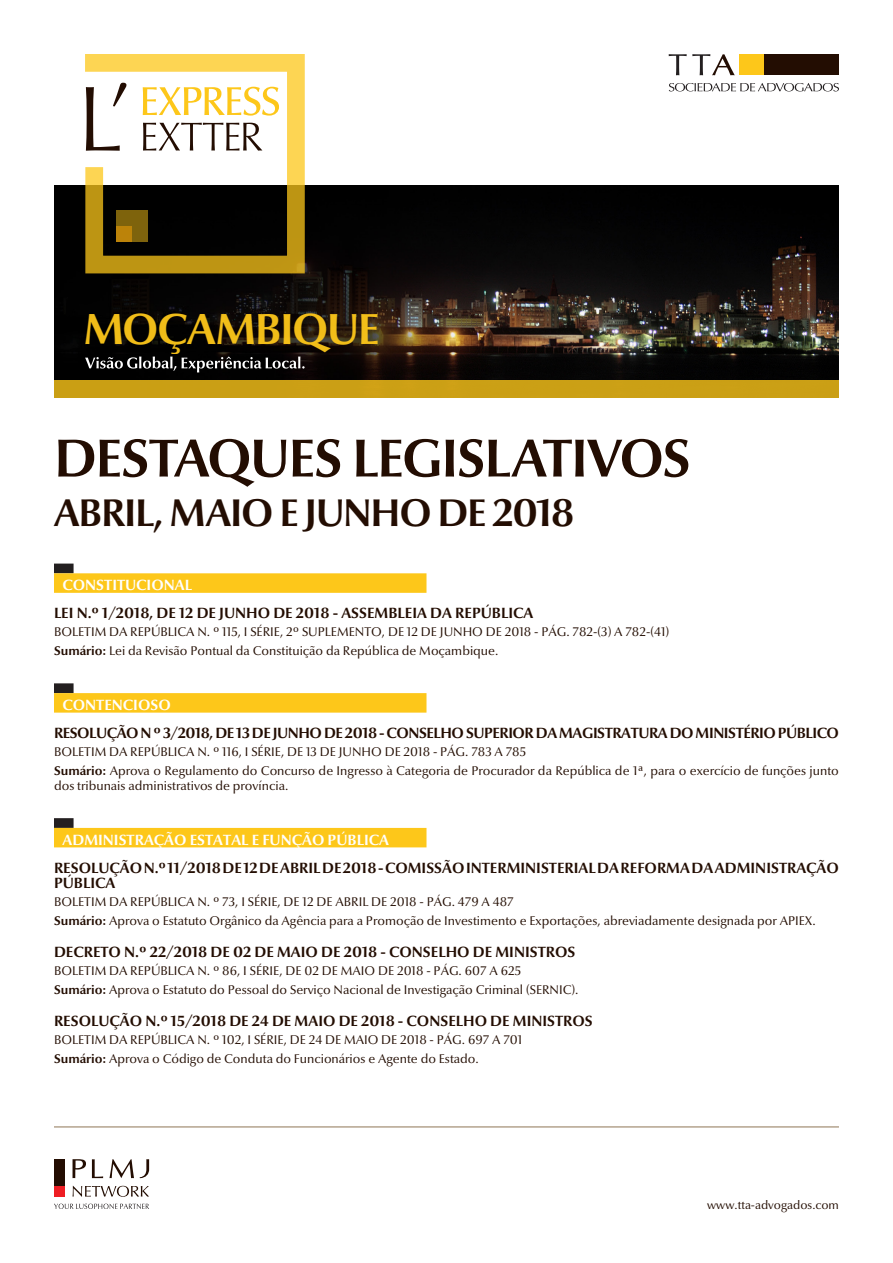
<style>
.page{position:relative;width:893px;height:1263px;background:#fff}
.page>*{position:absolute;margin:0;border:0;box-sizing:border-box;transform-origin:0 0}
.Título_A{font:700 54px "Optima Nova LT";letter-spacing:-.025em;color:#230d02}
.t1{font:700 43.95px "Optima Nova LT";letter-spacing:-.035em;color:#fdc71a}
.Título_A1{font:700 39px "Optima Nova LT";letter-spacing:-.035em;color:#230d02}
.Cabeçalho1{font:700 15px/15px "Optima Nova LT";color:#230d02}
.Cabeçalho1-2{font:700 15px "Optima Nova LT";letter-spacing:-.03em;color:#230d02}
.TítulosCor{font:700 15px "Optima Nova LT";color:#fff}
.Sumário{font:12.75px/15px "Optima Nova LT";color:#230d02}
.Cabeçalho2{font:12.75px "Optima Nova LT";color:#230d02}
.t2{font:12px "Optima Nova LT";color:#230d02}
.s1{font-weight:700}
</style>
<div class="page">
<hr style="left:54px;top:1126px;width:785px;height:2px;background:#b4a38e">
<svg style="left:54px;top:1203px;width:95px;height:6px"></svg>
<div style="left:54px;top:1186px;width:11px;height:11px;background:#ee1d23"></div>
<div style="left:54px;top:1159px;width:11px;height:27px;background:#230d02"></div>
<svg style="left:73px;top:1159px;width:76px;height:19px"></svg>
<svg style="left:73px;top:1186px;width:76px;height:11px"></svg>
<img style="left:54px;top:185px;width:785px;height:196px">
<div style="left:54px;top:381px;width:785px;height:17px;background:#cb9f15"></div>
<svg style="left:85px;top:357px;width:220px;height:15px;background:#3f3f3f"></svg>
<svg style="left:84px;top:54px;width:222px;height:221px"></svg>
<div style="left:764px;top:54px;width:74px;height:21px;background:#230d02"></div>
<div style="left:740px;top:54px;width:24px;height:21px;background:#fdc71a"></div>
<svg style="left:669px;top:83px;width:170px;height:8px"></svg>
<svg style="left:669px;top:54px;width:66px;height:21px"></svg>
<div style="left:54px;top:564px;width:20px;height:9px;background:#231f20"></div>
<div style="left:54px;top:573px;width:372px;height:20px;background:#fdc71a"></div>
<div style="left:54px;top:683px;width:20px;height:10px;background:#231f20"></div>
<div style="left:54px;top:693px;width:372px;height:20px;background:#fdc71a"></div>
<div style="left:54px;top:818px;width:20px;height:10px;background:#231f20"></div>
<div style="left:54px;top:828px;width:372px;height:19px;background:#fdc71a"></div>
<h2 class="t1" style="left:83px;top:303px;width:298px">MOÇAMBIQUE</h2>
<p class="Título_A" style="left:54px;top:427px;width:638px">DESTAQUES LEGISLATIVOS</p>
<p class="Título_A1" style="left:54px;top:490px;width:522px">ABRIL, MAIO E JUNHO DE 2018</p>
<p class="TítulosCor" style="left:63px;top:577px;width:131px">CONSTITUCIONAL</p>
<p class="Cabeçalho1" style="left:54px;top:606px;width:481px">LEI N.º 1/2018, DE 12 DE JUNHO DE 2018 - ASSEMBLEIA DA REPÚBLICA</p>
<p class="Cabeçalho2" style="left:54px;top:624px;width:617px">BOLETIM DA REPÚBLICA N. º 115, I SÉRIE, 2º SUPLEMENTO, DE 12 DE JUNHO DE 2018 - PÁG. 782-(3) A 782-(41)</p>
<p class="Sumário" style="left:54px;top:644px;width:446px"><span class="s1">Sumário:</span> Lei da Revisão Pontual da Constituição da República de Moçambique.</p>
<p class="TítulosCor" style="left:63px;top:696px;width:110px">CONTENCIOSO</p>
<p class="Cabeçalho1-2" style="left:54px;top:724px;width:787px">RESOLUÇÃO N º 3/2018, DE 13 DE JUNHO DE 2018 - CONSELHO SUPERIOR DA MAGISTRATURA DO MINISTÉRIO PÚBLICO</p>
<p class="Cabeçalho2" style="left:54px;top:744px;width:474px">BOLETIM DA REPÚBLICA N. º 116, I SÉRIE, DE 13 DE JUNHO DE 2018 - PÁG. 783 A 785</p>
<p class="Sumário" style="left:54px;top:763px;width:786px"><span class="s1">Sumário:</span> Aprova o Regulamento do Concurso de Ingresso à Categoria de Procurador da República de 1ª, para o exercício de funções junto dos tribunais administrativos de província.</p>
<p class="TítulosCor" style="left:63px;top:831px;width:328px">ADMINISTRAÇÃO ESTATAL E FUNÇÃO PÚBLICA</p>
<p class="Cabeçalho1" style="left:54px;top:860px;width:786px">RESOLUÇÃO N.º 11/2018 DE 12 DE ABRIL DE 2018 - COMISSÃO INTERMINISTERIAL DA REFORMA DA ADMINISTRAÇÃO<br>PÚBLICA</p>
<p class="Cabeçalho2" style="left:54px;top:894px;width:461px">BOLETIM DA REPÚBLICA N. º 73, I SÉRIE, DE 12 DE ABRIL DE 2018 - PÁG. 479 A 487</p>
<p class="Sumário" style="left:54px;top:913px;width:763px"><span class="s1">Sumário:</span> Aprova o Estatuto Orgânico da Agência para a Promoção de Investimento e Exportações, abreviadamente designada por APIEX.</p>
<p class="Cabeçalho1" style="left:54px;top:945px;width:523px">DECRETO N.º 22/2018 DE 02 DE MAIO DE 2018 - CONSELHO DE MINISTROS</p>
<p class="Cabeçalho2" style="left:54px;top:963px;width:469px">BOLETIM DA REPÚBLICA N. º 86, I SÉRIE, DE 02 DE MAIO DE 2018 - PÁG. 607 A 625</p>
<p class="Sumário" style="left:54px;top:983px;width:526px"><span class="s1">Sumário:</span> Aprova o Estatuto do Pessoal do Serviço Nacional de Investigação Criminal (SERNIC).</p>
<p class="Cabeçalho1" style="left:54px;top:1014px;width:540px">RESOLUÇÃO N.º 15/2018 DE 24 DE MAIO DE 2018 - CONSELHO DE MINISTROS</p>
<p class="Cabeçalho2" style="left:54px;top:1032px;width:470px">BOLETIM DA REPÚBLICA N. º 102, I SÉRIE, DE 24 DE MAIO DE 2018 - PÁG. 697 A 701</p>
<p class="Sumário" style="left:54px;top:1052px;width:426px"><span class="s1">Sumário:</span> Aprova o Código de Conduta do Funcionários e Agente do Estado.</p>
<p class="t2" style="left:707px;top:1198px;width:133px">www.tta-advogados.com</p>
</div>
